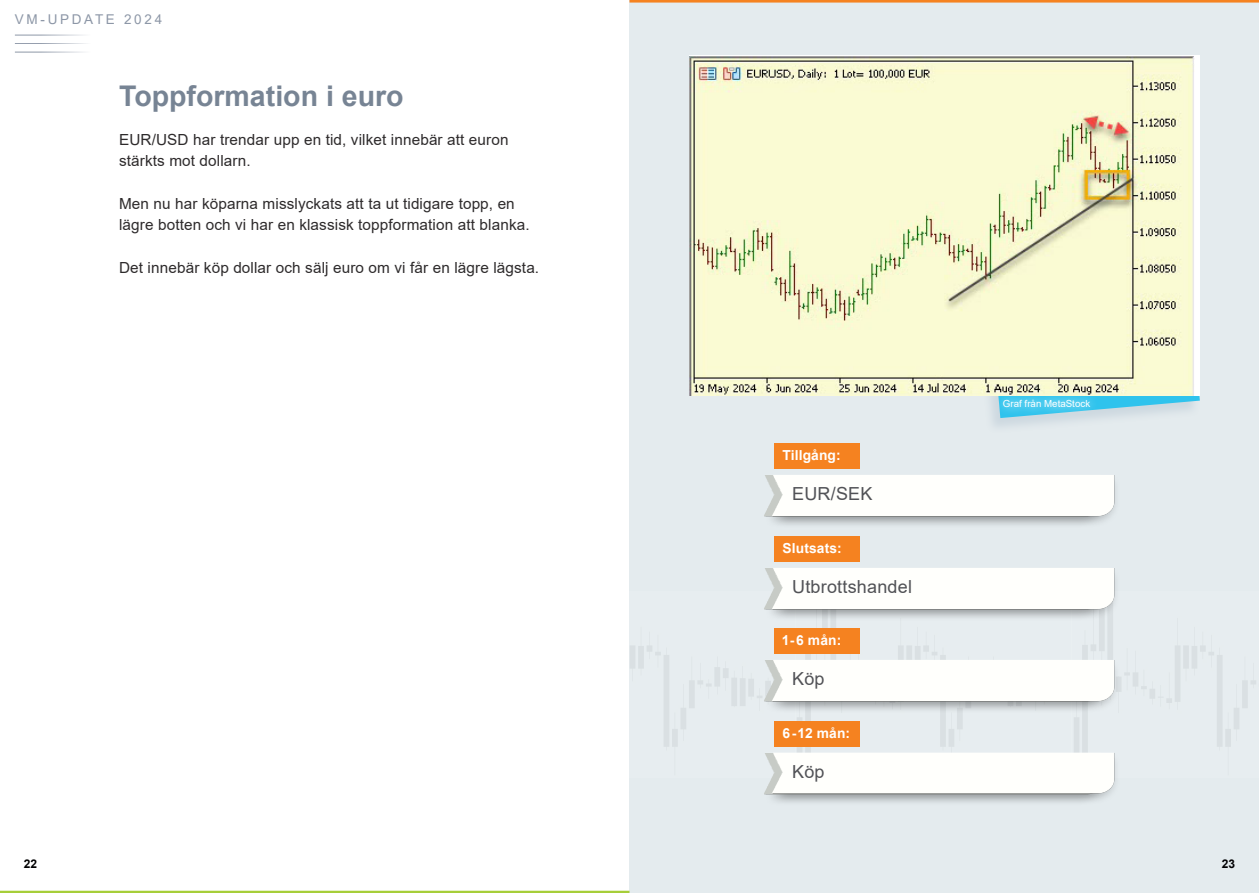
<style>
.page{position:relative;width:1259px;height:893px;background:#fff}
.page>*{position:absolute;margin:0;border:0;box-sizing:border-box;transform-origin:0 0}
.RUBBE_2020{font:700 28.5px "Arial";color:#778494}
.TABELLTEXT_2020{font:18px "Arial";letter-spacing:.01em;color:#515256}
.BRÖD_2020{font:15.3px/21.3px "Arial";letter-spacing:.01em;color:#2e2b2c}
.t1{font:700 13.8px "Arial";letter-spacing:.01em;color:#fff}
.t2{font:13.5px "Arial";letter-spacing:.2em;color:#8d97a7}
.t3{font:700 12px "Arial";color:#000002}
.t4{font:9.75px "Arial";color:#fff}
</style>
<div class="page">
<div style="left:629px;top:0;width:630px;height:893px;background:#e4ebee"></div>
<img style="left:630px;top:628px;width:626px;height:118px">
<div style="left:977px;top:306px;width:223px;height:128px;background:#89a2b7;opacity:.25"></div>
<svg style="left:992px;top:395px;width:207px;height:23px"></svg>
<div style="left:994px;top:391px;width:104px;height:25px;background:#fff;opacity:.75"></div>
<div style="left:774px;top:721px;width:85px;height:25px;background:#f58220"></div>
<div style="left:774px;top:628px;width:85px;height:26px;background:#f58220"></div>
<div style="left:774px;top:536px;width:85px;height:25px;background:#f58220"></div>
<div style="left:774px;top:443px;width:85px;height:26px;background:#f58220"></div>
<hr style="left:15px;top:35px;width:115px;height:1px;background:#8d97a7">
<hr style="left:15px;top:43px;width:115px;height:1px;background:#8d97a7">
<hr style="left:15px;top:52px;width:115px;height:1px;background:#8d97a7">
<img style="left:747px;top:641px;width:8px;height:80px">
<hr style="left:629px;top:0;width:630px;height:3px;background:#f58220">
<hr style="left:0;top:891px;width:629px;height:2px;background:#a6ce39">
<img style="left:755px;top:733px;width:371px;height:70px">
<img style="left:755px;top:641px;width:371px;height:80px">
<img style="left:764px;top:548px;width:352px;height:80px">
<img style="left:764px;top:456px;width:352px;height:69px">
<img style="left:689px;top:56px;width:505px;height:339px">
<p class="t2" style="left:15px;top:10px;width:149px">VM-UPDATE 2024</p>
<p class="RUBBE_2020" style="left:119px;top:76px;width:286px">Toppformation i euro</p>
<p class="BRÖD_2020" style="left:119px;top:129px;width:391px">EUR/USD har trendar upp en tid, vilket innebär att euron stärkts mot dollarn.</p>
<p class="BRÖD_2020" style="left:119px;top:193px;width:412px">Men nu har köparna misslyckats att ta ut tidigare topp, en lägre botten och vi har en klassisk toppformation att blanka.</p>
<p class="BRÖD_2020" style="left:119px;top:257px;width:422px">Det innebär köp dollar och sälj euro om vi får en lägre lägsta.</p>
<p class="t1" style="left:782px;top:445px;width:60px">Tillgång:</p>
<p class="TABELLTEXT_2020" style="left:792px;top:482px;width:82px">EUR/SEK</p>
<p class="t1" style="left:782px;top:538px;width:61px">Slutsats:</p>
<p class="TABELLTEXT_2020" style="left:792px;top:574px;width:121px">Utbrottshandel</p>
<p class="t1" style="left:782px;top:631px;width:61px">1-6 mån:</p>
<p class="TABELLTEXT_2020" style="left:792px;top:667px;width:34px">Köp</p>
<p class="t1" style="left:782px;top:723px;width:69px">6-12 mån:</p>
<p class="TABELLTEXT_2020" style="left:792px;top:759px;width:34px">Köp</p>
<p class="t4" style="left:1003px;top:397px;width:89px">Graf från MetaStock</p>
<p class="t3" style="left:24px;top:856px;width:15px">22</p>
<p class="t3" style="left:1221px;top:856px;width:15px">23</p>
</div>
